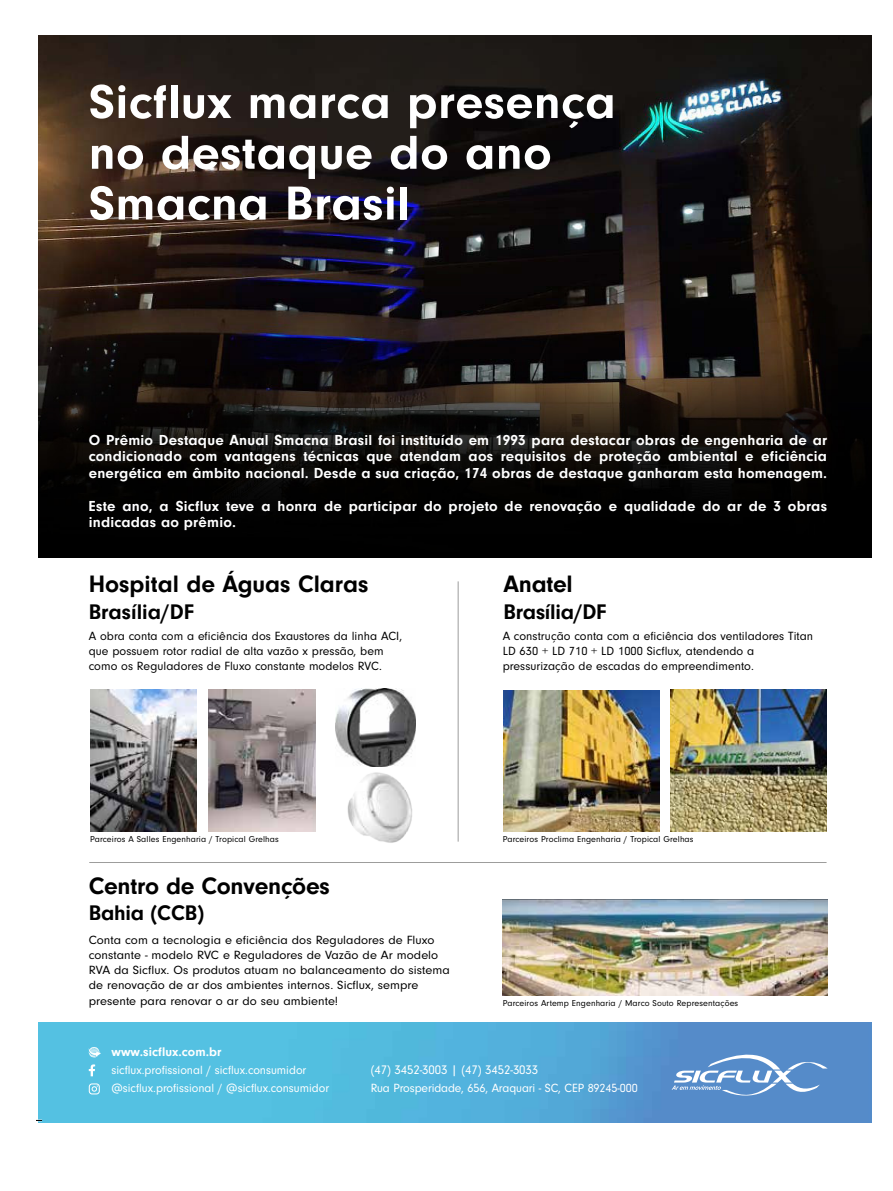
<style>
.page{position:relative;width:893px;height:1191px;background:#fff}
.page>*{position:absolute;margin:0;border:0;box-sizing:border-box;transform-origin:0 0}
.t1{font:700 49.35px/50.7px "Neuzeit Gro";letter-spacing:.01em;color:#fff}
.t2{font:700 24.6px "Neuzeit Gro";letter-spacing:-.01em;color:#000}
.t3{font:700 21.9px "Neuzeit Gro";letter-spacing:-.01em;color:#000}
.t4{font:700 15px/16.5px "Neuzeit Gro";letter-spacing:.015em;color:#fff;text-align:justify}
.t5{font:13.05px "Neuzeit Gro";letter-spacing:-.005em;color:#fff}
.t6{font:700 13.05px "Neuzeit Gro";letter-spacing:.005em;color:#fff}
.t7{font:12.3px/15px "Neuzeit Gro";letter-spacing:.005em;color:#000}
.t8{font:12.3px/15px "Neuzeit Gro";letter-spacing:.005em;color:#000;scale:1.04 1}
.t9{font:12.3px/17.9px "Neuzeit Gro";color:#fff}
.t10{font:8.85px "Neuzeit Gro";letter-spacing:.015em;color:#000}
</style>
<div class="page">
<img style="left:90px;top:689px;width:106px;height:142px">
<img style="left:209px;top:689px;width:106px;height:142px">
<img style="left:39px;top:36px;width:832px;height:522px">
<img style="left:39px;top:1022px;width:832px;height:101px">
<svg style="left:672px;top:1050px;width:156px;height:45px;background:#739fd2"></svg>
<svg style="left:89px;top:1064px;width:6px;height:12px"></svg>
<svg style="left:89px;top:1083px;width:11px;height:11px"></svg>
<svg style="left:89px;top:1047px;width:12px;height:10px"></svg>
<hr style="left:89px;top:862px;width:737px;height:1px;background:#9d9d9c">
<img style="left:503px;top:899px;width:324px;height:96px">
<img style="left:335px;top:688px;width:81px;height:60px">
<img style="left:259px;top:748px;width:253px;height:95px">
<hr style="left:458px;top:581px;width:1px;height:260px;background:#9d9d9c">
<img style="left:503px;top:690px;width:156px;height:141px">
<img style="left:670px;top:689px;width:156px;height:142px">
<svg style="left:36px;top:1119px;width:6px;height:2px"></svg>
<h1 class="t1" style="left:89px;top:77px;width:528px">Sicflux marca presença no destaque do ano<br>Smacna Brasil</h1>
<p class="t4" style="left:89px;top:431px;width:740px">O Prêmio Destaque Anual Smacna Brasil foi instituído em 1993 para destacar obras de engenharia de ar condicionado com vantagens técnicas que atendam aos requisitos de proteção ambiental e eficiência energética em âmbito nacional. Desde a sua criação, 174 obras de destaque ganharam esta homenagem.</p>
<p class="t4" style="left:89px;top:497px;width:740px">Este ano, a Sicflux teve a honra de participar do projeto de renovação e qualidade do ar de 3 obras indicadas ao prêmio.</p>
<h2 class="t2" style="left:89px;top:570px;width:281px">Hospital de Águas Claras</h2>
<h3 class="t3" style="left:89px;top:599px;width:107px">Brasília/DF</h3>
<h2 class="t2" style="left:503px;top:570px;width:71px">Anatel</h2>
<h3 class="t3" style="left:503px;top:599px;width:105px">Brasília/DF</h3>
<p class="t7" style="left:89px;top:628px;width:315px">A obra conta com a eficiência dos Exaustores da linha ACI, que possuem rotor radial de alta vazão x pressão, bem como os Reguladores de Fluxo constante modelos RVC.</p>
<p class="t7" style="left:503px;top:628px;width:312px">A construção conta com a eficiência dos ventiladores Titan<br>LD 630 + LD 710 + LD 1000 Sicflux, atendendo a pressurização de escadas do empreendimento.</p>
<p class="t10" style="left:90px;top:834px;width:190px">Parceiros A Salles Engenharia / Tropical Grelhas</p>
<p class="t10" style="left:503px;top:834px;width:192px">Parceiros Proclima Engenharia / Tropical Grelhas</p>
<h2 class="t2" style="left:89px;top:872px;width:243px">Centro de Convenções</h2>
<h3 class="t3" style="left:89px;top:900px;width:117px">Bahia (CCB)</h3>
<p class="t8" style="left:89px;top:933px;width:349px">Conta com a tecnologia e eficiência dos Reguladores de Fluxo constante - modelo RVC e Reguladores de Vazão de Ar modelo RVA da Sicflux. Os produtos atuam no balanceamento do sistema de renovação de ar dos ambientes internos. Sicflux, sempre presente para renovar o ar do seu ambiente!</p>
<p class="t10" style="left:503px;top:997px;width:237px">Parceiros Artemp Engenharia / Marco Souto Representações</p>
<p class="t6" style="left:111px;top:1044px;width:112px">www.sicflux.com.br</p>
<p class="t9" style="left:111px;top:1061px;width:219px">sicflux.profissional / sicflux.consumidor @sicflux.profissional / @sicflux.consumidor</p>
<p class="t5" style="left:371px;top:1062px;width:169px">(47) 3452-3003 | (47) 3452-3033</p>
<p class="t9" style="left:371px;top:1079px;width:269px">Rua Prosperidade, 656, Araquari - SC, CEP 89245-000</p>
</div>
